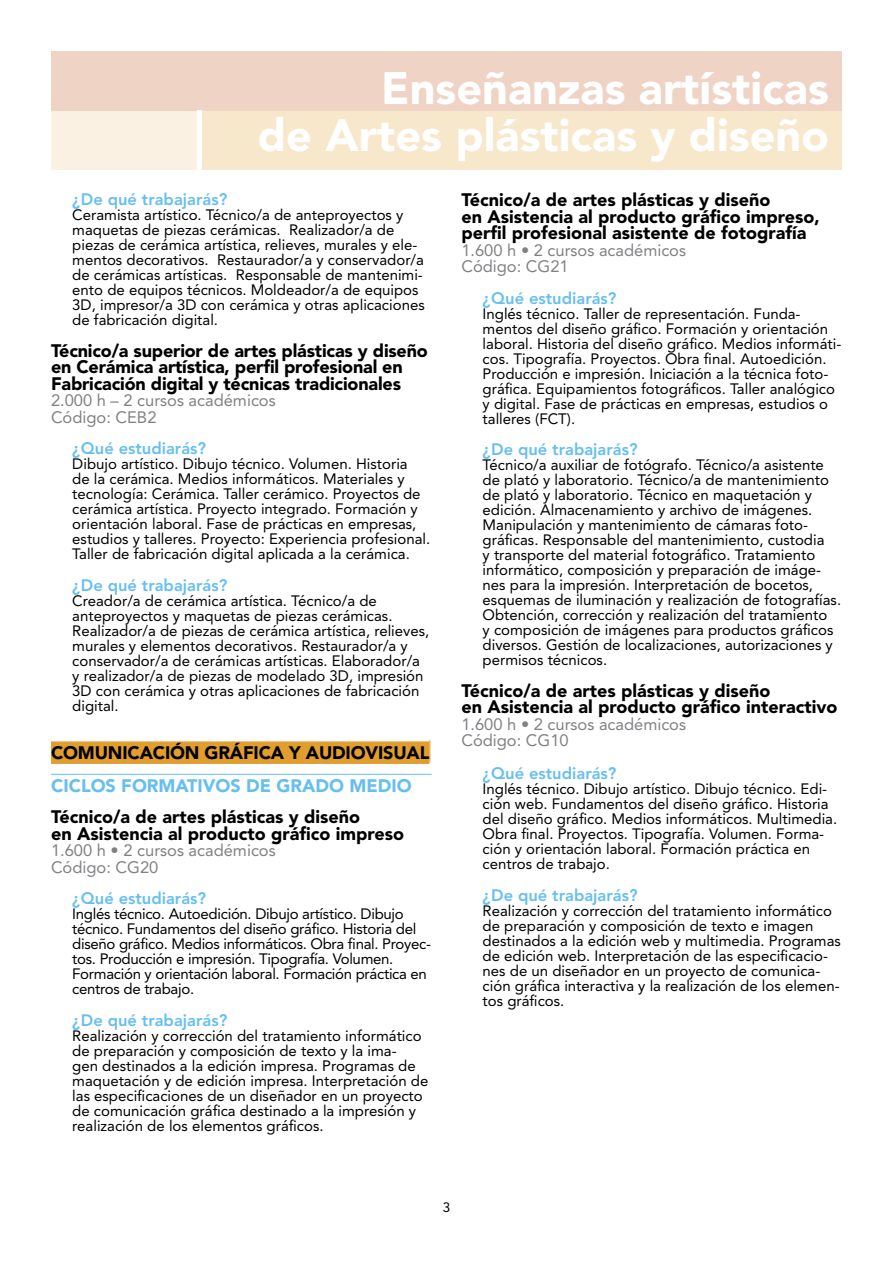
<style>
.page{position:relative;width:893px;height:1263px;background:#fff}
.page>*{position:absolute;margin:0;border:0;box-sizing:border-box;transform-origin:0 0}
.t1{font:900 45px/46.5px "Avenir LT Std";color:#fff;text-align:right}
.curs{font:900 18px/16.5px "Avenir LT Std";color:#000}
.tipus{font:900 18px "Avenir LT Std";letter-spacing:-.01em;color:#000}
.cicles{font:900 18px "Avenir LT Std";color:#65bff1}
.pregunta{font:800 16.5px "Avenir LT Std";color:#65bff1}
.Codi{font:16.5px "Avenir LT Std";color:#808184}
.text{font:15px/15px "Avenir LT Std";color:#000}
.text-2{font:15px/15px "Avenir LT Std";letter-spacing:-.02em;color:#000}
.text-3{font:13.5px "Avenir LT Std";color:#000}
</style>
<div class="page">
<div style="left:51px;top:111px;width:791px;height:59px;background:#f8e8cb"></div>
<div style="left:51px;top:111px;width:149px;height:59px;background:#fbf1e2"></div>
<div style="left:51px;top:51px;width:791px;height:60px;background:#efd4c5"></div>
<hr style="left:198px;top:111px;width:4px;height:59px;background:#fff">
<div style="left:51px;top:741px;width:378px;height:23px;background:#e19e2f"></div>
<svg style="left:429px;top:740px;width:1px;height:22px"></svg>
<hr style="left:51px;top:774px;width:381px;height:1px;background:#65bff1">
<p class="t1" style="left:258px;top:65px;width:572px">Enseñanzas artísticas<br>de Artes plásticas y diseño</p>
<p class="pregunta" style="left:72px;top:190px;width:156px">¿De qué trabajarás?</p>
<p class="text" style="left:72px;top:208px;width:354px">Ceramista artístico. Técnico/a de anteproyectos y maquetas de piezas cerámicas. Realizador/a de piezas de cerámica artística, relieves, murales y ele&shy;mentos decorativos. Restaurador/a y conservador/a de cerámicas artísticas. Responsable de mantenimi&shy;ento de equipos técnicos. Moldeador/a de equipos 3D, impresor/a 3D con cerámica y otras aplicaciones de fabricación digital.</p>
<p class="curs" style="left:51px;top:342px;width:378px">Técnico/a superior de artes plásticas y diseño en Cerámica artística, perfil profesional en<br>Fabricación digital y técnicas tradicionales</p>
<p class="Codi" style="left:51px;top:391px;width:226px">2.000 h – 2 cursos académicos</p>
<p class="Codi" style="left:51px;top:407px;width:107px">Código: CEB2</p>
<p class="pregunta" style="left:72px;top:439px;width:135px">¿Qué estudiarás?</p>
<p class="text" style="left:72px;top:457px;width:360px">Dibujo artístico. Dibujo técnico. Volumen. Historia<br>de la cerámica. Medios informáticos. Materiales y tecnología: Cerámica. Taller cerámico. Proyectos de cerámica artística. Proyecto integrado. Formación y orientación laboral. Fase de prácticas en empresas, estudios y talleres. Proyecto: Experiencia profesional.<br>Taller de fabricación digital aplicada a la cerámica.</p>
<p class="pregunta" style="left:72px;top:575px;width:156px">¿De qué trabajarás?</p>
<p class="text" style="left:72px;top:593px;width:359px">Creador/a de cerámica artística. Técnico/a de anteproyectos y maquetas de piezas cerámicas.<br>Realizador/a de piezas de cerámica artística, relieves, murales y elementos decorativos. Restaurador/a y conservador/a de cerámicas artísticas. Elaborador/a y realizador/a de piezas de modelado 3D, impresión 3D con cerámica y otras aplicaciones de fabricación digital.</p>
<p class="tipus" style="left:51px;top:741px;width:380px">COMUNICACIÓN GRÁFICA Y AUDIOVISUAL</p>
<p class="cicles" style="left:51px;top:774px;width:362px">CICLOS FORMATIVOS DE GRADO MEDIO</p>
<p class="curs" style="left:51px;top:809px;width:354px">Técnico/a de artes plásticas y diseño<br>en Asistencia al producto gráfico impreso</p>
<p class="Codi" style="left:51px;top:841px;width:226px">1.600 h • 2 cursos académicos</p>
<p class="Codi" style="left:51px;top:857px;width:109px">Código: CG20</p>
<p class="pregunta" style="left:72px;top:889px;width:135px">¿Qué estudiarás?</p>
<p class="text-2" style="left:72px;top:907px;width:360px">Inglés técnico. Autoedición. Dibujo artístico. Dibujo técnico. Fundamentos del diseño gráfico. Historia del diseño gráfico. Medios informáticos. Obra final. Proyec&shy;tos. Producción e impresión. Tipografía. Volumen.<br>Formación y orientación laboral. Formación práctica en centros de trabajo.</p>
<p class="pregunta" style="left:72px;top:1010px;width:156px">¿De qué trabajarás?</p>
<p class="text" style="left:72px;top:1028px;width:358px">Realización y corrección del tratamiento informático de preparación y composición de texto y la ima-<br>gen destinados a la edición impresa. Programas de maquetación y de edición impresa. Interpretación de las especificaciones de un diseñador en un proyecto de comunicación gráfica destinado a la impresión y realización de los elementos gráficos.</p>
<p class="curs" style="left:461px;top:192px;width:360px">Técnico/a de artes plásticas y diseño<br>en Asistencia al producto gráfico impreso, perfil profesional asistente de fotografía</p>
<p class="Codi" style="left:461px;top:240px;width:226px">1.600 h • 2 cursos académicos</p>
<p class="Codi" style="left:461px;top:257px;width:109px">Código: CG21</p>
<p class="pregunta" style="left:483px;top:288px;width:135px">¿Qué estudiarás?</p>
<p class="text" style="left:483px;top:306px;width:360px">Inglés técnico. Taller de representación. Funda&shy;mentos del diseño gráfico. Formación y orientación laboral. Historia del diseño gráfico. Medios informáti&shy;cos. Tipografía. Proyectos. Obra final. Autoedición.<br>Producción e impresión. Iniciación a la técnica foto&shy;gráfica. Equipamientos fotográficos. Taller analógico y digital. Fase de prácticas en empresas, estudios o talleres (FCT).</p>
<p class="pregunta" style="left:483px;top:440px;width:156px">¿De qué trabajarás?</p>
<p class="text" style="left:483px;top:458px;width:360px">Técnico/a auxiliar de fotógrafo. Técnico/a asistente de plató y laboratorio. Técnico/a de mantenimiento de plató y laboratorio. Técnico en maquetación y edición. Almacenamiento y archivo de imágenes.<br>Manipulación y mantenimiento de cámaras foto&shy;gráficas. Responsable del mantenimiento, custodia<br>y transporte del material fotográfico. Tratamiento informático, composición y preparación de imáge&shy;nes para la impresión. Interpretación de bocetos, esquemas de iluminación y realización de fotografías.<br>Obtención, corrección y realización del tratamiento<br>y composición de imágenes para productos gráficos diversos. Gestión de localizaciones, autorizaciones y permisos técnicos.</p>
<p class="curs" style="left:461px;top:682px;width:377px">Técnico/a de artes plásticas y diseño<br>en Asistencia al producto gráfico interactivo</p>
<p class="Codi" style="left:461px;top:714px;width:226px">1.600 h • 2 cursos académicos</p>
<p class="Codi" style="left:461px;top:731px;width:109px">Código: CG10</p>
<p class="pregunta" style="left:483px;top:764px;width:135px">¿Qué estudiarás?</p>
<p class="text" style="left:483px;top:782px;width:356px">Inglés técnico. Dibujo artístico. Dibujo técnico. Edi&shy;ción web. Fundamentos del diseño gráfico. Historia del diseño gráfico. Medios informáticos. Multimedia.<br>Obra final. Proyectos. Tipografía. Volumen. Forma&shy;ción y orientación laboral. Formación práctica en centros de trabajo.</p>
<p class="pregunta" style="left:483px;top:885px;width:156px">¿De qué trabajarás?</p>
<p class="text" style="left:483px;top:903px;width:360px">Realización y corrección del tratamiento informático de preparación y composición de texto e imagen destinados a la edición web y multimedia. Programas de edición web. Interpretación de las especificacio&shy;nes de un diseñador en un proyecto de comunica&shy;ción gráfica interactiva y la realización de los elemen&shy;tos gráficos.</p>
<p class="text-3" style="left:443px;top:1199px;width:9px">3</p>
</div>
